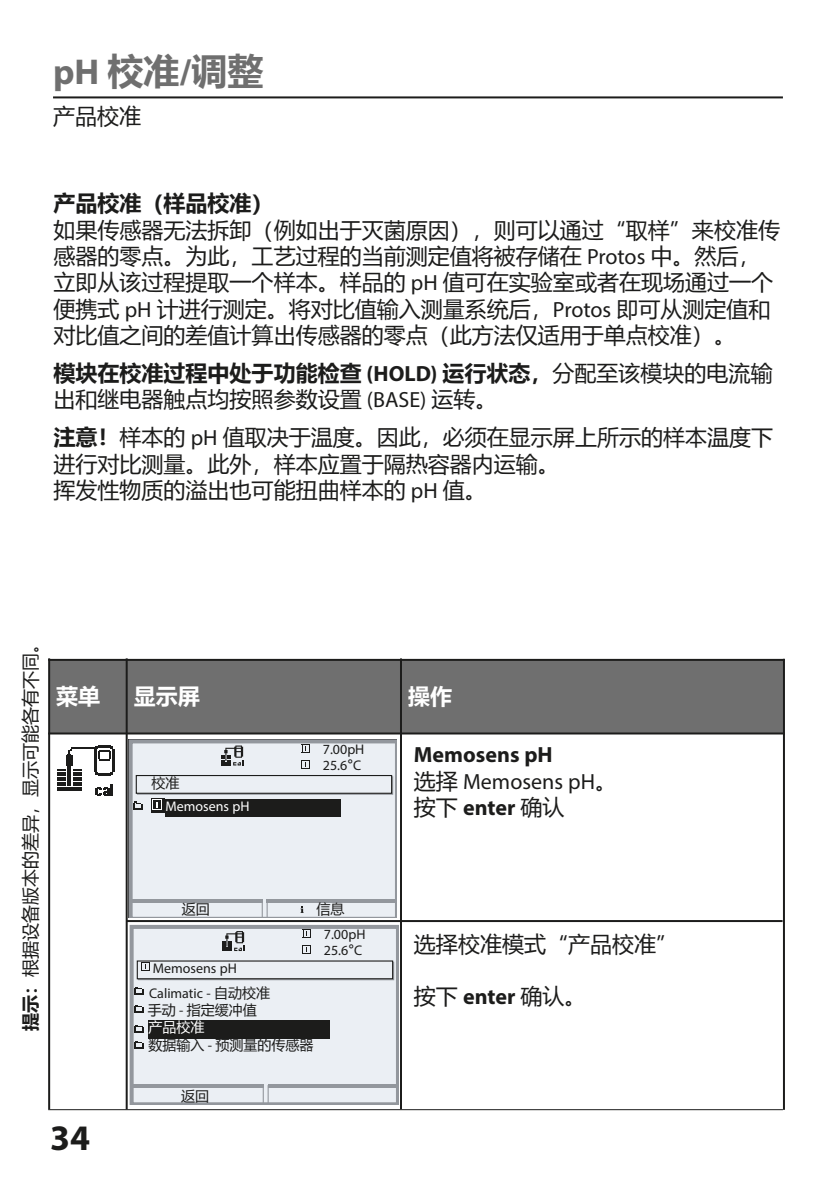
<style>
.page{position:relative;width:834px;height:1191px;background:#fff}
.page>*{position:absolute;margin:0;border:0;box-sizing:border-box;transform-origin:0 0}
.Seitentitel_grau{font:700 36px "Kshqdd Microsoft Ya Hei";color:#6f6f6f}
.t1{font:700 36px "Ngnycd Myriad Pro";color:#1c1c1b}
.Normal_fett{font:22px/26.4px "Jvsyqt Microsoft Ya Hei";color:#1c1c1b}
.Normal_fett-2{font:700 22px "Ngnycd Myriad Pro";color:#1c1c1b}
.t2{font:22px "Mgqrxh Myriad Pro";color:#1c1c1b}
.Normal_fett-3{font:700 22px "Kshqdd Microsoft Ya Hei";color:#1c1c1b}
.Tabellentitel_negati{font:700 22px "Kshqdd Microsoft Ya Hei";color:#fff}
.Kapitel_2_Normal{font:22px "Jvsyqt Microsoft Ya Hei";color:#1c1c1b}
.Minitext{font:18px "Jvsyqt Microsoft Ya Hei";color:#1c1c1b}
.Display{font:14px "Mgqrxh Myriad Pro";color:#1c1c1b}
.Display-2{font:14px "Jvsyqt Microsoft Ya Hei";color:#1c1c1b}
.Display_negativ{font:14px "Mgqrxh Myriad Pro";color:#fff}
.Display_negativ-2{font:14px "Jvsyqt Microsoft Ya Hei";color:#fff}
.s1{font-family:"Ngnycd Myriad Pro"}
.s2{font-family:"Mgqrxh Myriad Pro"}
.s3{font-family:"Kshqdd Microsoft Ya Hei";font-weight:700}
.s4{font-family:"Ngnycd Myriad Pro";font-weight:700}
.s5{font-family:"Mbbdsw Microsoft Ya Hei"}
.s6{font-family:"Jvsyqt Microsoft Ya Hei"}
.s7{font-family:"Jvsyqt Microsoft Ya Hei";font-weight:400}
</style>
<div class="page">
<hr style="left:48px;top:1109px;width:734px;height:1px;background:#1c1c1b">
<hr style="left:53px;top:96px;width:729px;height:2px;background:#1c1c1b">
<div style="left:50px;top:659px;width:84px;height:73px;background:#6f6f6f"></div>
<div style="left:128px;top:659px;width:272px;height:73px;background:#6f6f6f"></div>
<div style="left:402px;top:659px;width:380px;height:73px;background:#6f6f6f"></div>
<div style="left:66px;top:755px;width:7px;height:10px;background:#1c1c1b"></div>
<hr style="left:68px;top:765px;width:3px;height:21px;background:#1c1c1b">
<svg style="left:57px;top:769px;width:25px;height:19px"></svg>
<hr style="left:57px;top:789px;width:25px;height:2px;background:#1c1c1b">
<svg style="left:67px;top:745px;width:46px;height:15px"></svg>
<hr style="left:112px;top:749px;width:2px;height:23px;background:#1c1c1b">
<svg style="left:95px;top:772px;width:18px;height:3px"></svg>
<hr style="left:94px;top:748px;width:3px;height:24px;background:#1c1c1b">
<svg style="left:95px;top:784px;width:18px;height:12px"></svg>
<hr style="left:126px;top:658px;width:2px;height:451px;background:#1c1c1b">
<hr style="left:400px;top:658px;width:2px;height:451px;background:#1c1c1b">
<hr style="left:48px;top:732px;width:736px;height:2px;background:#1c1c1b">
<hr style="left:48px;top:659px;width:736px;height:2px;background:#1c1c1b">
<hr style="left:127px;top:920px;width:655px;height:2px;background:#1c1c1b">
<hr style="left:48px;top:658px;width:2px;height:451px;background:#1c1c1b">
<svg style="left:129px;top:739px;width:268px;height:178px;background:#d8dce1"></svg>
<svg style="left:221px;top:745px;width:22px;height:20px"></svg>
<svg style="left:301px;top:760px;width:9px;height:8px"></svg>
<svg style="left:301px;top:744px;width:9px;height:8px"></svg>
<svg style="left:131px;top:775px;width:266px;height:142px;background:#d0d4d8"></svg>
<svg style="left:130px;top:925px;width:269px;height:179px;background:#dadee3"></svg>
<hr style="left:132px;top:1084px;width:132px;height:3px;background:#93979d">
<svg style="left:222px;top:931px;width:22px;height:20px"></svg>
<svg style="left:302px;top:945px;width:9px;height:9px"></svg>
<svg style="left:302px;top:929px;width:9px;height:9px"></svg>
<svg style="left:134px;top:960px;width:265px;height:144px;background:#dfe3e8"></svg>
<div style="left:148px;top:1020px;width:181px;height:18px;background:#1c1c1b"></div>
<hr style="left:782px;top:659px;width:2px;height:450px;background:#1c1c1b">
<p class="Seitentitel_grau" style="left:53px;top:46px;width:212px"><span class="s1">pH</span> 校准<span class="s1">/</span>调整</p>
<p class="Kapitel_2_Normal" style="left:53px;top:101px;width:89px">产品校准</p>
<p class="Normal_fett-3" style="left:53px;top:188px;width:222px">产品校准（样品校准）</p>
<p class="Normal_fett" style="left:53px;top:216px;width:727px">如果传感器无法拆卸（例如出于灭菌原因），则可以通过“取样”来校准传感器的零点。为此，工艺过程的当前测定值将被存储在 <span class="s2">Protos</span> 中。然后，立即从该过程提取一个样本。样品的 <span class="s2">pH</span> 值可在实验室或者在现场通过一个便携式 <span class="s2">pH</span> 计进行测定。将对比值输入测量系统后，<span class="s2">Protos</span> 即可从测定值和对比值之间的差值计算出传感器的零点（此方法仅适用于单点校准）。</p>
<p class="Normal_fett" style="left:53px;top:359px;width:720px"><span class="s3">模块在校准过程中处于功能检查</span> <span class="s4">(HOLD)</span> <span class="s3">运行状态，</span>分配至该模块的电流输出和继电器触点均按照参数设置 <span class="s2">(BASE)</span> 运转。</p>
<p class="Normal_fett" style="left:53px;top:423px;width:721px"><span class="s3">注意！</span>样本的 <span class="s2">pH</span> 值取决于温度。因此，必须在显示屏上所示的样本温度下进行对比测量。此外，样本应置于隔热容器内运输。<br>挥发性物质的溢出也可能扭曲样本的 <span class="s2">pH</span> 值。</p>
<p class="Minitext" style="left:18px;top:1031px;width:398px;rotate:-90deg"><span class="s3">提示：</span>根据设备版本的差异，显示可能各有不同。</p>
<p class="Tabellentitel_negati" style="left:56px;top:680px;width:45px">菜单</p>
<p class="Tabellentitel_negati" style="left:134px;top:680px;width:67px">显示屏</p>
<p class="Tabellentitel_negati" style="left:408px;top:680px;width:45px">操作</p>
<p class="Display" style="left:323px;top:740px;width:43px">7.00pH</p>
<p class="Display-2" style="left:151px;top:773px;width:29px">校准</p>
<p class="Display_negativ" style="left:165px;top:797px;width:85px">Memosens pH</p>
<p class="Display" style="left:323px;top:756px;width:40px">25.6<span class="s5">°</span>C</p>
<p class="Display-2" style="left:182px;top:899px;width:29px">返回</p>
<p class="Display-2" style="left:316px;top:899px;width:29px">信息</p>
<p class="Display" style="left:324px;top:926px;width:43px">7.00pH</p>
<p class="Display" style="left:153px;top:959px;width:85px">Memosens pH</p>
<p class="Display" style="left:149px;top:984px;width:122px">Calimatic - <span class="s6">自动校准</span></p>
<p class="Display_negativ-2" style="left:148px;top:1018px;width:57px">产品校准</p>
<p class="Display-2" style="left:148px;top:1035px;width:166px">数据输入 <span class="s2">-</span> 预测量的传感器</p>
<p class="Display-2" style="left:148px;top:1000px;width:110px">手动 <span class="s2">-</span> 指定缓冲值</p>
<p class="Display" style="left:324px;top:942px;width:40px">25.6<span class="s5">°</span>C</p>
<p class="Normal_fett-2" style="left:414px;top:740px;width:140px">Memosens pH</p>
<p class="t2" style="left:414px;top:767px;width:205px"><span class="s6">选择</span> Memosens pH<span class="s6">。</span></p>
<p class="Normal_fett-2" style="left:414px;top:793px;width:152px"><span class="s7">按下</span> enter <span class="s7">确认</span></p>
<p class="Normal_fett" style="left:414px;top:930px;width:266px">选择校准模式“产品校准”</p>
<p class="Normal_fett" style="left:414px;top:982px;width:174px">按下 <span class="s4">enter</span> 确认。</p>
<h1 class="t1" style="left:50px;top:1114px;width:41px">34</h1>
<p class="Display-2" style="left:181px;top:1086px;width:29px">返回</p>
</div>
